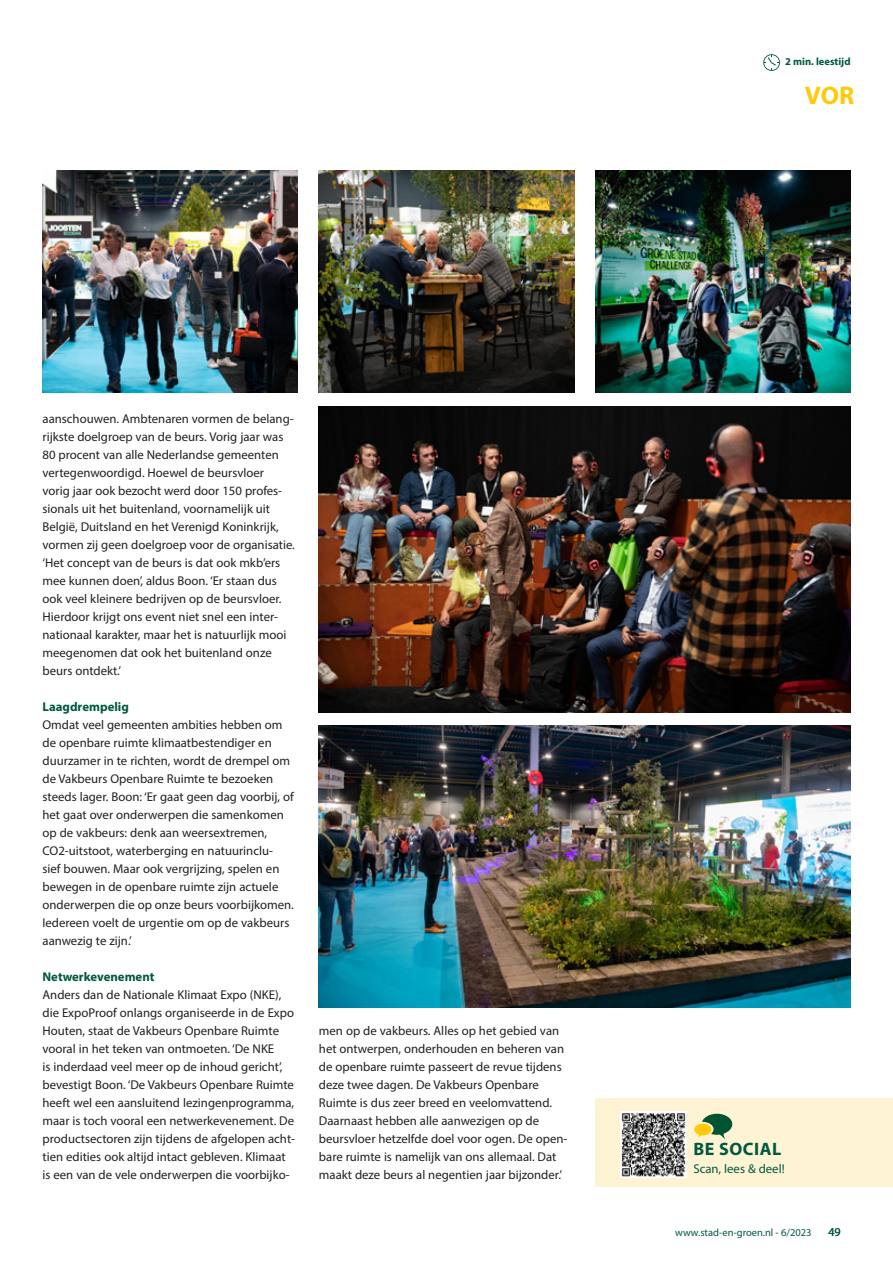
<style>
.page{position:relative;width:893px;height:1263px;background:#fff}
.page>*{position:absolute;margin:0;border:0;box-sizing:border-box;transform-origin:0 0}
.t1{font:700 25.5px "Myriad Pro";color:#feca0a}
.t2{font:700 18px "Myriad Pro";letter-spacing:.03em;color:#005840}
.t3{font:12.75px/18px "Myriad Pro";color:#231f20}
.t4{font:700 12.75px "Myriad Pro";color:#005840}
.t5{font:12.75px "Myriad Pro";color:#005840}
.t6{font:12px "Myriad Pro";color:#005840}
.t7{font:10.5px "Myriad Pro";color:#005840}
.t8{font:700 10.5px "Myriad Pro";color:#005840}
</style>
<div class="page">
<img style="left:319px;top:406px;width:532px;height:306px">
<img style="left:319px;top:726px;width:531px;height:282px">
<img style="left:319px;top:170px;width:255px;height:222px">
<img style="left:43px;top:170px;width:255px;height:222px">
<img style="left:595px;top:170px;width:255px;height:222px">
<svg style="left:763px;top:54px;width:17px;height:17px"></svg>
<hr style="left:0;top:1185px;width:1px;height:78px;background:#ee2e22">
<div style="left:595px;top:1098px;width:298px;height:89px;background:#fef3d2"></div>
<img style="left:621px;top:1111px;width:65px;height:66px">
<svg style="left:694px;top:1114px;width:38px;height:25px"></svg>
<p class="t8" style="left:785px;top:55px;width:67px">2 min. leestijd</p>
<h1 class="t1" style="left:805px;top:79px;width:51px">VOR</h1>
<p class="t3" style="left:43px;top:410px;width:254px">aanschouwen. Ambtenaren vormen de belang&shy;rijkste doelgroep van de beurs. Vorig jaar was 80 procent van alle Nederlandse gemeenten vertegenwoordigd. Hoewel de beursvloer<br>vorig jaar ook bezocht werd door 150 profes&shy;sionals uit het buitenland, voornamelijk uit België, Duitsland en het Verenigd Koninkrijk, vormen zij geen doelgroep voor de organisatie. ‘Het concept van de beurs is dat ook mkb’ers mee kunnen doen’, aldus Boon. ‘Er staan dus ook veel kleinere bedrijven op de beursvloer.<br>Hierdoor krijgt ons event niet snel een inter&shy;nationaal karakter, maar het is natuurlijk mooi meegenomen dat ook het buitenland onze beurs ontdekt.’</p>
<p class="t4" style="left:43px;top:698px;width:88px">Laagdrempelig</p>
<p class="t3" style="left:43px;top:716px;width:253px">Omdat veel gemeenten ambities hebben om de openbare ruimte klimaatbestendiger en duurzamer in te richten, wordt de drempel om de Vakbeurs Openbare Ruimte te bezoeken steeds lager. Boon: ‘Er gaat geen dag voorbij, of het gaat over onderwerpen die samenkomen op de vakbeurs: denk aan weersextremen, CO2-uitstoot, waterberging en natuurinclu&shy;sief bouwen. Maar ook vergrijzing, spelen en bewegen in de openbare ruimte zijn actuele onderwerpen die op onze beurs voorbijkomen.<br>Iedereen voelt de urgentie om op de vakbeurs aanwezig te zijn.’</p>
<p class="t4" style="left:43px;top:968px;width:113px">Netwerkevenement</p>
<p class="t3" style="left:43px;top:986px;width:254px">Anders dan de Nationale Klimaat Expo (NKE), die ExpoProof onlangs organiseerde in de Expo Houten, staat de Vakbeurs Openbare Ruimte vooral in het teken van ontmoeten. ‘De NKE<br>is inderdaad veel meer op de inhoud gericht’, bevestigt Boon. ‘De Vakbeurs Openbare Ruimte heeft wel een aansluitend lezingenprogramma, maar is toch vooral een netwerkevenement. De productsectoren zijn tijdens de afgelopen acht&shy;tien edities ook altijd intact gebleven. Klimaat is een van de vele onderwerpen die voorbijko-</p>
<p class="t3" style="left:319px;top:1022px;width:250px">men op de vakbeurs. Alles op het gebied van het ontwerpen, onderhouden en beheren van de openbare ruimte passeert de revue tijdens deze twee dagen. De Vakbeurs Openbare Ruimte is dus zeer breed en veelomvattend.<br>Daarnaast hebben alle aanwezigen op de beursvloer hetzelfde doel voor ogen. De open&shy;bare ruimte is namelijk van ons allemaal. Dat maakt deze beurs al negentien jaar bijzonder.’</p>
<h2 class="t2" style="left:693px;top:1137px;width:89px">BE SOCIAL</h2>
<p class="t5" style="left:693px;top:1161px;width:93px">Scan, lees &amp; deel!</p>
<p class="t7" style="left:675px;top:1226px;width:138px">www.stad-en-groen.nl - 6/2023</p>
<p class="t6" style="left:828px;top:1224px;width:14px">49</p>
</div>
